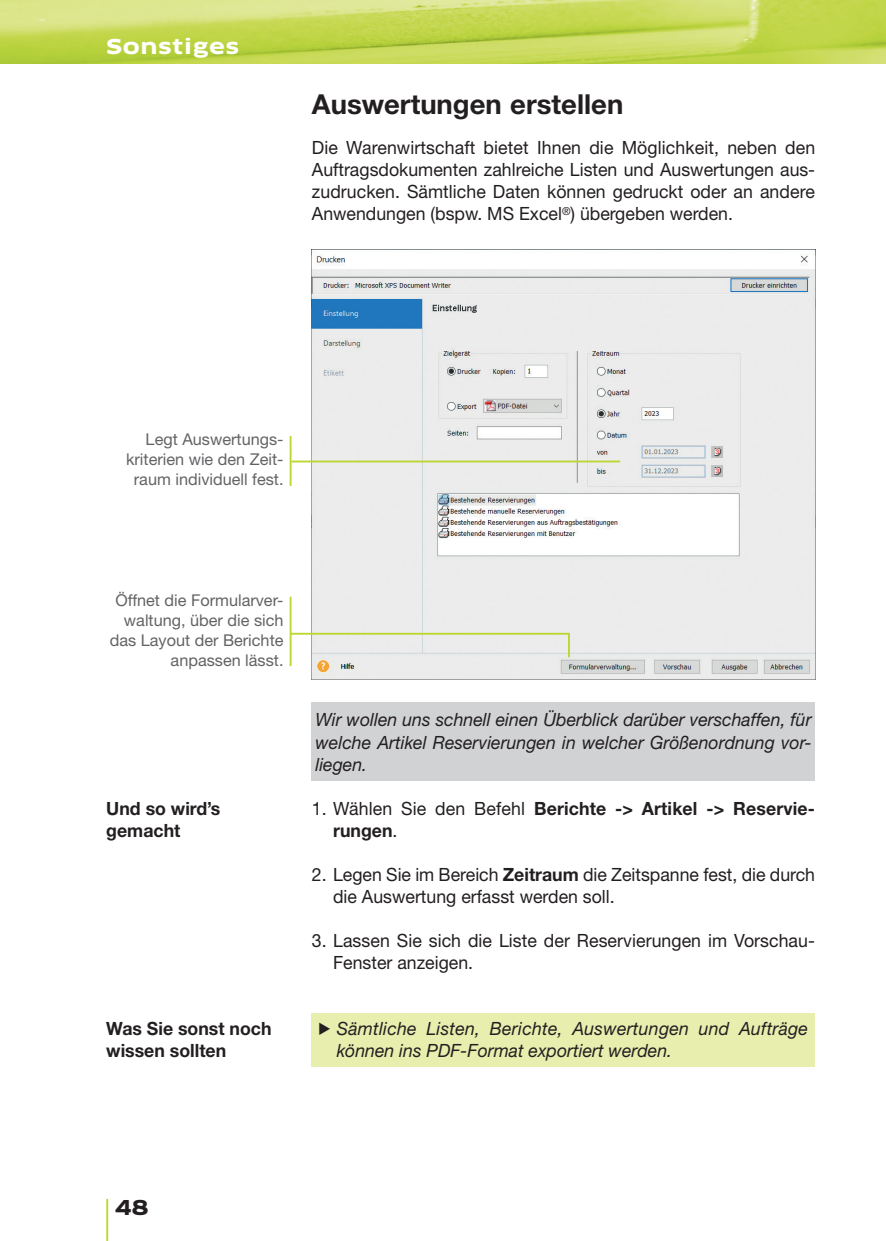
<style>
.page{position:relative;width:886px;height:1241px;background:#fff}
.page>*{position:absolute;margin:0;border:0;box-sizing:border-box;transform-origin:0 0}
.Headline_11{font:700 27.5px "Helvetica Neue LT Std";color:#231f20}
.t1{font:700 20px "Clan Pro Extd";letter-spacing:.025em;color:#fff}
.t2{font:700 20px "Clan Pro Extd";color:#231f20}
.Copy{font:18.25px/22px "Helvetica Neue LT Std";color:#231f20;text-align:justify}
.Copy_Aufzählung{font:18.25px/22px "Helvetica Neue LT Std";color:#231f20}
.Copy_Kasten{font:italic 18.25px/22px "Helvetica Neue LT Std";color:#231f20;text-align:justify}
.Copy_Kasten_Tab{font:italic 18.25px/22px "Helvetica Neue LT Std";letter-spacing:.015em;color:#231f20}
.Copy_Aufzählung-2{font:700 18.25px/22px "Helvetica Neue LT Std";letter-spacing:.01em;color:#231f20}
.Subline_rechts{font:700 18.25px/22px "Helvetica Neue LT Std";color:#231f20}
.Subline_links{font:700 18.25px/22px "Helvetica Neue LT Std";color:#231f20}
.Screen-Text_rechts{font:16.25px/20px "Helvetica Neue LT Std";color:#636366;text-align:right}
.s1{font-weight:400}
.s2{font-weight:700}
</style>
<div class="page">
<img style="left:0;top:0;width:886px;height:64px">
<hr style="left:106px;top:1198px;width:2px;height:42px;background:#bed630">
<div style="left:312px;top:1012px;width:503px;height:54px;background:#e7eeae"></div>
<div style="left:312px;top:702px;width:503px;height:78px;background:#d1d2d4"></div>
<hr style="left:290px;top:436px;width:1px;height:50px;background:#bed630">
<img style="left:312px;top:249px;width:503px;height:430px">
<hr style="left:291px;top:460px;width:329px;height:2px;background:#bed630">
<hr style="left:290px;top:596px;width:1px;height:70px;background:#bed630">
<hr style="left:291px;top:632px;width:279px;height:2px;background:#bed630">
<hr style="left:568px;top:633px;width:2px;height:24px;background:#bed630">
<p class="t1" style="left:106px;top:34px;width:134px">Sonstiges</p>
<p class="Headline_11" style="left:312px;top:87px;width:313px">Auswertungen erstellen</p>
<p class="Copy" style="left:312px;top:136px;width:505px">Die Warenwirtschaft bietet Ihnen die Möglichkeit, neben den Auftragsdokumenten zahlreiche Listen und Auswertungen aus&shy;zudrucken. Sämtliche Daten können gedruckt oder an andere Anwendungen (bspw. MS Excel<sup>®</sup>) übergeben werden.</p>
<p class="Screen-Text_rechts" style="left:146px;top:429px;width:139px">Legt Auswertungs-</p>
<p class="Screen-Text_rechts" style="left:126px;top:449px;width:159px;text-align:center">kriterien wie den Zeit&shy;raum individuell fest.</p>
<p class="Screen-Text_rechts" style="left:110px;top:590px;width:175px">Öffnet die Formularver&shy;waltung, über die sich das Layout der Berichte anpassen lässt.</p>
<p class="Subline_links" style="left:106px;top:796px;width:116px">Und so wird’s gemacht</p>
<p class="Subline_rechts" style="left:106px;top:1016px;width:167px">Was Sie sonst noch wissen sollten</p>
<p class="Copy_Kasten" style="left:315px;top:708px;width:498px">Wir wollen uns schnell einen Überblick darüber verschaffen, für welche Artikel Reservierungen in welcher Größenordnung vor&shy;liegen.</p>
<p class="Copy_Aufzählung-2" style="left:333px;top:796px;width:483px;text-indent:-21px"><span class="s1">1. Wählen Sie den Befehl</span> Berichte -&gt; Artikel -&gt; Reservie&shy;rungen<span class="s1">.</span></p>
<p class="Copy_Aufzählung" style="left:333px;top:862px;width:483px;text-indent:-21px">2. Legen Sie im Bereich <span class="s2">Zeitraum</span> die Zeitspanne fest, die durch die Auswertung erfasst werden soll.</p>
<p class="Copy_Aufzählung" style="left:333px;top:928px;width:483px;text-indent:-21px">3. Lassen Sie sich die Liste der Reservierungen im Vorschau-<br>Fenster anzeigen.</p>
<p class="Copy_Kasten_Tab" style="left:337px;top:1016px;width:473px;text-indent:-21px">◆Sämtliche Listen, Berichte, Auswertungen und Aufträge können ins PDF-Format exportiert werden.</p>
<p class="t2" style="left:114px;top:1194px;width:36px">48</p>
</div>
